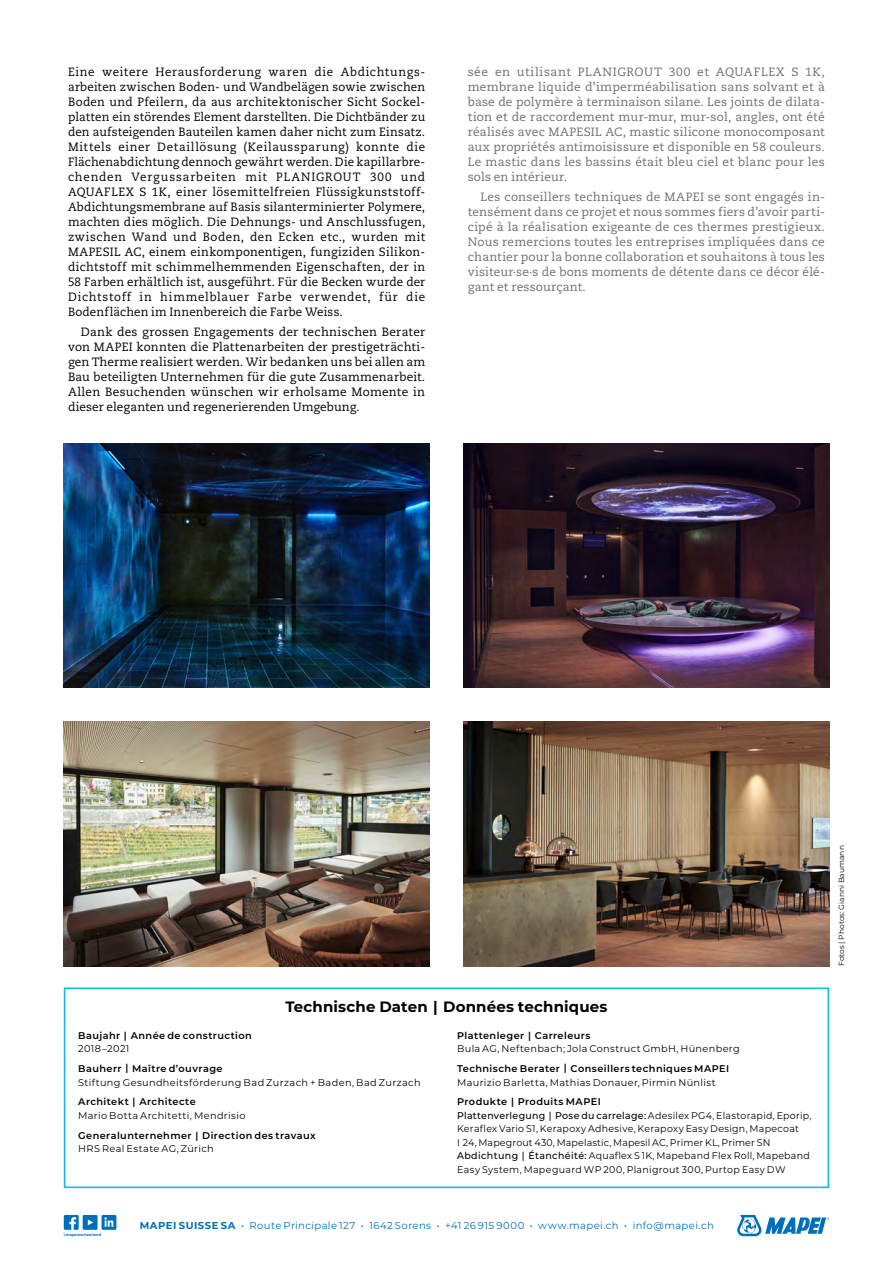
<style>
.page{position:relative;width:893px;height:1263px;background:#fff}
.page>*{position:absolute;margin:0;border:0;box-sizing:border-box;transform-origin:0 0}
.t1{font:700 15px "Montserrat";letter-spacing:.01em;color:#000}
.t2{font:12px/15px "Caecilia LT Std";letter-spacing:.01em;color:#000;text-align:justify}
.t3{font:12px/15px "Caecilia LT Std";letter-spacing:.015em;color:#706f6f;text-align:justify}
.t4{font:10.05px "Montserrat";letter-spacing:.035em;color:#006fb9}
.t5{font:9.75px/13.5px "Montserrat";letter-spacing:.03em;color:#000}
.t6{font:600 9.75px "Montserrat";letter-spacing:.045em;color:#000}
.t7{font:7.5px "Montserrat";letter-spacing:.005em;color:#000}
.t8{font:700 3.75px "Montserrat";letter-spacing:.01em;color:#006fb9}
.s1{font-weight:600}
.s2{font-weight:500}
.s3{font-weight:700}
</style>
<div class="page">
<svg style="left:737px;top:1215px;width:92px;height:21px"></svg>
<svg style="left:64px;top:1215px;width:52px;height:15px"></svg>
<div style="left:64px;top:987px;width:765px;height:201px;border:2px solid #19bae4"></div>
<img style="left:463px;top:443px;width:366px;height:245px">
<img style="left:463px;top:722px;width:366px;height:244px">
<img style="left:64px;top:722px;width:365px;height:244px">
<img style="left:64px;top:443px;width:365px;height:245px">
<p class="t2" style="left:68px;top:65px;width:359px">Eine weitere Herausforderung waren die Abdichtungs&shy;arbeiten zwischen Boden- und Wandbelägen sowie zwischen Boden und Pfeilern, da aus architektonischer Sicht Sockel&shy;platten ein störendes Element darstellten. Die Dichtbänder zu den aufsteigenden Bauteilen kamen daher nicht zum Einsatz.<br>Mittels einer Detaillösung (Keilaussparung) konnte die Flächenabdichtung dennoch gewährt werden. Die kapillarbre&shy;chenden Vergussarbeiten mit PLANIGROUT 300 und AQUAFLEX S 1K, einer lösemittelfreien Flüssigkunststoff-Abdichtungsmembrane auf Basis silanterminierter Polymere, machten dies möglich. Die Dehnungs- und Anschlussfugen, zwischen Wand und Boden, den Ecken etc., wurden mit MAPESIL AC, einem einkomponentigen, fungiziden Silikon&shy;dichtstoff mit schimmelhemmenden Eigenschaften, der in 58 Farben erhältlich ist, ausgeführt. Für die Becken wurde der Dichtstoff in himmelblauer Farbe verwendet, für die Bodenflächen im Innenbereich die Farbe Weiss.</p>
<p class="t2" style="left:68px;top:324px;width:359px;text-indent:13px">Dank des grossen Engagements der technischen Berater von MAPEI konnten die Plattenarbeiten der prestigeträchti&shy;gen Therme realisiert werden. Wir bedanken uns bei allen am Bau beteiligten Unternehmen für die gute Zusammenarbeit.<br>Allen Besuchenden wünschen wir erholsame Momente in dieser eleganten und regenerierenden Umgebung.</p>
<p class="t3" style="left:468px;top:65px;width:359px">sée en utilisant PLANIGROUT 300 et AQUAFLEX S 1K, membrane liquide d’imperméabilisation sans solvant et à base de polymère à terminaison silane. Les joints de dilata&shy;tion et de raccordement mur-mur, mur-sol, angles, ont été réalisés avec MAPESIL AC, mastic silicone monocomposant aux propriétés antimoisissure et disponible en 58 couleurs.<br>Le mastic dans les bassins était bleu ciel et blanc pour les sols en intérieur.</p>
<p class="t3" style="left:468px;top:189px;width:359px;text-indent:13px">Les conseillers techniques de MAPEI se sont engagés in&shy;tensément dans ce projet et nous sommes fiers d’avoir parti&shy;cipé à la réalisation exigeante de ces thermes prestigieux.<br>Nous remercions toutes les entreprises impliquées dans ce chantier pour la bonne collaboration et souhaitons à tous les visiteur·se·s de bons moments de détente dans ce décor élé&shy;gant et ressourçant.</p>
<p class="t1" style="left:285px;top:996px;width:324px">Technische Daten | Données techniques</p>
<p class="t6" style="left:78px;top:1028px;width:175px">Baujahr | Année de construction</p>
<p class="t5" style="left:78px;top:1041px;width:53px">2018–2021</p>
<p class="t6" style="left:78px;top:1062px;width:146px">Bauherr | Maître d’ouvrage</p>
<p class="t5" style="left:78px;top:1075px;width:344px">Stiftung Gesundheitsförderung Bad Zurzach + Baden, Bad Zurzach</p>
<p class="t6" style="left:78px;top:1095px;width:119px">Architekt | Architecte</p>
<p class="t5" style="left:78px;top:1108px;width:169px">Mario Botta Architetti, Mendrisio</p>
<p class="t6" style="left:78px;top:1128px;width:239px">Generalunternehmer | Direction des travaux</p>
<p class="t5" style="left:78px;top:1142px;width:137px">HRS Real Estate AG, Zürich</p>
<p class="t6" style="left:457px;top:1028px;width:135px">Plattenleger | Carreleurs</p>
<p class="t5" style="left:457px;top:1041px;width:284px">Bula AG, Neftenbach; Jola Construct GmbH, Hünenberg</p>
<p class="t6" style="left:457px;top:1062px;width:274px">Technische Berater | Conseillers techniques MAPEI</p>
<p class="t5" style="left:457px;top:1075px;width:260px">Maurizio Barletta, Mathias Donauer, Pirmin Nünlist</p>
<p class="t5" style="left:457px;top:1095px;width:356px"><span class="s1">Produkte | Produits MAPEI<br></span><span class="s2">Plattenverlegung | Pose du carrelage:</span> Adesilex PG4, Elastorapid, Eporip, Keraflex Vario S1, Kerapoxy Adhesive, Kerapoxy Easy Design, Mapecoat<br>I 24, Mapegrout 430, Mapelastic, Mapesil AC, Primer KL, Primer SN <span class="s2">Abdichtung | Étanchéité:</span> Aquaflex S 1K, Mapeband Flex Roll, Mapeband Easy System, Mapeguard WP 200, Planigrout 300, Purtop Easy DW</p>
<p class="t8" style="left:64px;top:1232px;width:39px">\ mapeiswitzerland</p>
<p class="t4" style="left:140px;top:1218px;width:576px"><span class="s3">MAPEI SUISSE SA</span> <span class="s1">·</span> Route Principale 127 <span class="s1">·</span> 1642 Sorens <span class="s1">·</span> +41 26 915 9000 <span class="s1">·</span> www.mapei.ch <span class="s1">·</span> info@mapei.ch</p>
<p class="t7" style="left:836px;top:966px;width:122px;rotate:-90deg">Fotos | Photos: Gianni Baumann</p>
</div>
